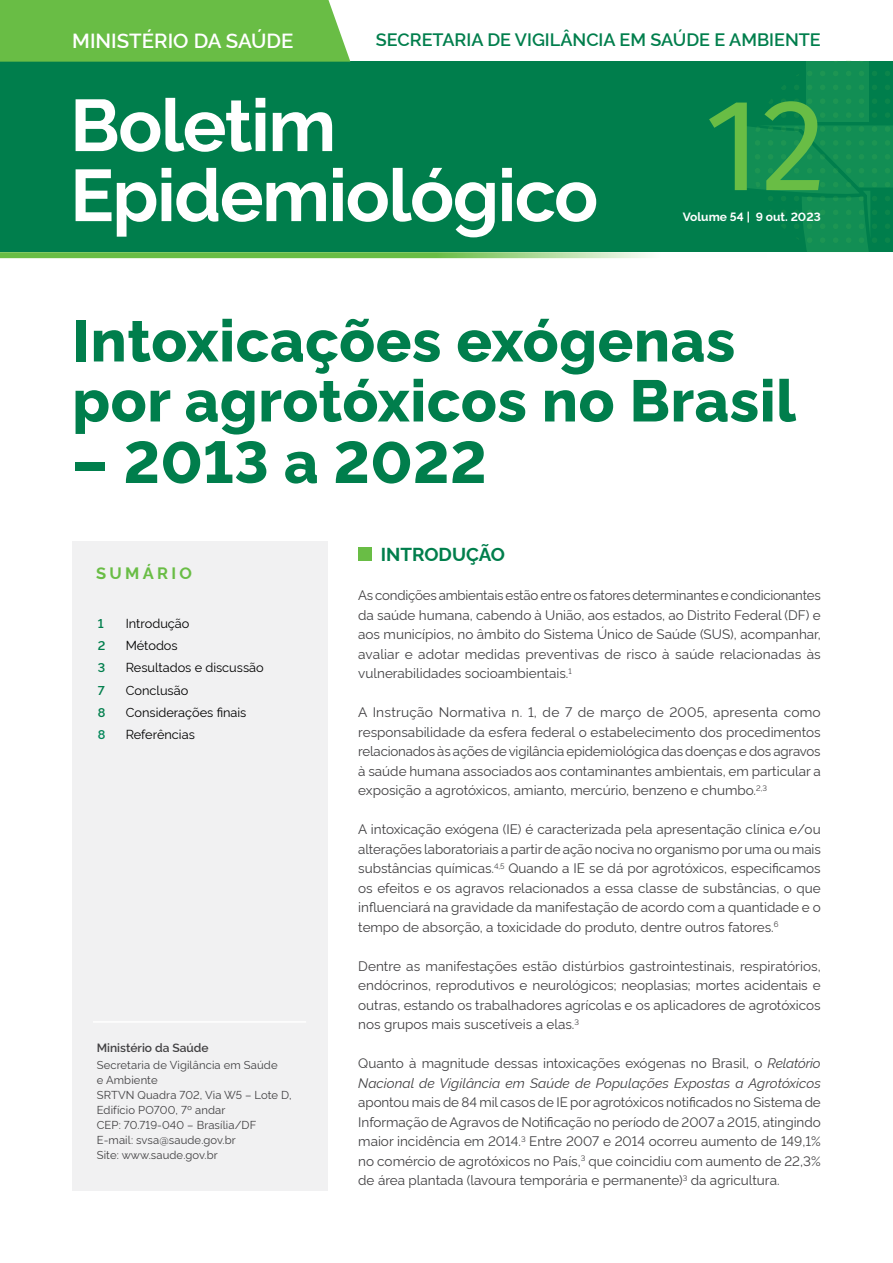
<style>
.page{position:relative;width:893px;height:1263px;background:#fff}
.page>*{position:absolute;margin:0;border:0;box-sizing:border-box;transform-origin:0 0}
.t1{font:130.95px "Fira Sans";color:#69bd45}
.t2{font:700 72.9px/70.1px "Rawline";letter-spacing:-.02em;color:#fff}
.titulo_principal_4_linhas{font:800 58.5px/60px "Rawline";letter-spacing:.01em;color:#007e4c}
.t3{font:600 20.4px "Rawline";color:#fff}
.subtitulo_1_1_linha{font:700 18.75px "Rawline";color:#007e4c}
.t4{font:600 18px "Rawline";color:#007e4c}
.sumario_capa_boletim_compilado{font:700 16.5px "Rawline";letter-spacing:.2em;color:#69bd45}
.Texto_miolo{font:13.5px/19.5px "Rawline";color:#414042;text-align:justify}
.subtitulo_1_1_linha-2{font:12.75px "Rawline";color:#000}
.subtitulo_1_1_linha-3{font:600 12.75px "Rawline";color:#007e4c}
.subtitulo_1_1_linha-4{font:600 12.75px "Rawline";color:#008658}
.t5{font:700 12px "Rawline";color:#fff}
.sumario_capa_boletim_compilado-2{font:600 12px "Rawline";color:#414042}
.sumario_capa_boletim_compilado-3{font:11.25px/15px "Rawline";letter-spacing:.01em;color:#414042}
.s1{font-style:italic}
</style>
<div class="page">
<svg style="left:0;top:252px;width:650px;height:6px;background:#83c866"></svg>
<div style="left:0;top:62px;width:893px;height:190px;background:#007e4c"></div>
<div style="left:0;top:0;width:350px;height:62px;background:#69bd45"></div>
<svg style="left:782px;top:85px;width:4px;height:5px"></svg>
<svg style="left:794px;top:85px;width:5px;height:5px"></svg>
<svg style="left:769px;top:99px;width:4px;height:5px"></svg>
<svg style="left:781px;top:99px;width:5px;height:5px"></svg>
<svg style="left:794px;top:99px;width:5px;height:5px"></svg>
<svg style="left:768px;top:113px;width:5px;height:4px"></svg>
<svg style="left:781px;top:113px;width:5px;height:4px"></svg>
<svg style="left:794px;top:113px;width:5px;height:4px"></svg>
<svg style="left:872px;top:71px;width:5px;height:5px"></svg>
<svg style="left:885px;top:71px;width:5px;height:5px"></svg>
<svg style="left:872px;top:85px;width:5px;height:5px"></svg>
<svg style="left:885px;top:85px;width:5px;height:5px"></svg>
<svg style="left:872px;top:99px;width:5px;height:5px"></svg>
<svg style="left:885px;top:99px;width:5px;height:5px"></svg>
<svg style="left:872px;top:113px;width:5px;height:4px"></svg>
<svg style="left:885px;top:113px;width:5px;height:4px"></svg>
<div style="left:807px;top:62px;width:62px;height:60px;background:#128e54"></div>
<svg style="left:742px;top:126px;width:151px;height:126px"></svg>
<div style="left:72px;top:542px;width:256px;height:649px;background:#f1f1f2"></div>
<hr style="left:93px;top:1021px;width:213px;height:2px;background:#fff">
<div style="left:358px;top:547px;width:14px;height:14px;background:#69bd45"></div>
<h3 class="t3" style="left:72px;top:25px;width:223px">MINISTÉRIO DA SAÚDE</h3>
<h3 class="t4" style="left:376px;top:26px;width:446px">SECRETARIA DE VIGILÂNCIA EM SAÚDE E AMBIENTE</h3>
<h2 class="t2" style="left:70px;top:83px;width:530px">Boletim<br>Epidemiológico</h2>
<h1 class="t1" style="left:704px;top:46px;width:123px">12</h1>
<p class="t5" style="left:683px;top:208px;width:139px">Volume 54 | 9 out. 2023</p>
<p class="titulo_principal_4_linhas" style="left:72px;top:305px;width:725px">Intoxicações exógenas por agrotóxicos no Brasil</p>
<p class="titulo_principal_4_linhas" style="left:72px;top:427px;width:416px">– 2013 a 2022</p>
<p class="sumario_capa_boletim_compilado" style="left:96px;top:560px;width:97px">SUMÁRIO</p>
<p class="subtitulo_1_1_linha-3" style="left:98px;top:614px;width:7px">1</p>
<p class="subtitulo_1_1_linha-2" style="left:126px;top:613px;width:65px">Introdução</p>
<p class="subtitulo_1_1_linha-3" style="left:98px;top:636px;width:9px">2</p>
<p class="subtitulo_1_1_linha-2" style="left:126px;top:636px;width:53px">Métodos</p>
<p class="subtitulo_1_1_linha-3" style="left:98px;top:658px;width:9px">3</p>
<p class="subtitulo_1_1_linha-2" style="left:126px;top:658px;width:139px">Resultados e discussão</p>
<p class="subtitulo_1_1_linha-3" style="left:98px;top:680px;width:8px">7</p>
<p class="subtitulo_1_1_linha-2" style="left:126px;top:680px;width:64px">Conclusão</p>
<p class="subtitulo_1_1_linha-3" style="left:98px;top:702px;width:9px">8</p>
<p class="subtitulo_1_1_linha-2" style="left:126px;top:702px;width:122px">Considerações finais</p>
<p class="subtitulo_1_1_linha-4" style="left:98px;top:725px;width:9px">8</p>
<p class="subtitulo_1_1_linha-2" style="left:126px;top:724px;width:71px">Referências</p>
<p class="sumario_capa_boletim_compilado-2" style="left:97px;top:1039px;width:113px">Ministério da Saúde</p>
<p class="sumario_capa_boletim_compilado-3" style="left:97px;top:1056px;width:182px">Secretaria de Vigilância em Saúde e Ambiente</p>
<p class="sumario_capa_boletim_compilado-3" style="left:97px;top:1086px;width:196px">SRTVN Quadra 702, Via W5 – Lote D,<br>Edifício PO700, 7º andar</p>
<p class="sumario_capa_boletim_compilado-3" style="left:97px;top:1116px;width:161px">CEP: 70.719-040 – Brasília/DF</p>
<p class="sumario_capa_boletim_compilado-3" style="left:97px;top:1131px;width:140px">E-mail: svsa@saude.gov.br</p>
<p class="sumario_capa_boletim_compilado-3" style="left:97px;top:1146px;width:122px">Site: www.saude.gov.br</p>
<p class="subtitulo_1_1_linha" style="left:381px;top:540px;width:126px">INTRODUÇÃO</p>
<p class="Texto_miolo" style="left:358px;top:584px;width:464px">As condições ambientais estão entre os fatores determinantes e condicionantes da saúde humana, cabendo à União, aos estados, ao Distrito Federal (DF) e aos municípios, no âmbito do Sistema Único de Saúde (SUS), acompanhar, avaliar e adotar medidas preventivas de risco à saúde relacionadas às vulnerabilidades socioambientais.<sup>1</sup></p>
<p class="Texto_miolo" style="left:358px;top:701px;width:464px">A Instrução Normativa n. 1, de 7 de março de 2005, apresenta como responsabilidade da esfera federal o estabelecimento dos procedimentos relacionados às ações de vigilância epidemiológica das doenças e dos agravos à saúde humana associados aos contaminantes ambientais, em particular a exposição a agrotóxicos, amianto, mercúrio, benzeno e chumbo.<sup>2,3</sup></p>
<p class="Texto_miolo" style="left:358px;top:818px;width:464px">A intoxicação exógena (IE) é caracterizada pela apresentação clínica e/ou alterações laboratoriais a partir de ação nociva no organismo por uma ou mais substâncias químicas.<sup>4,5</sup> Quando a IE se dá por agrotóxicos, especificamos os efeitos e os agravos relacionados a essa classe de substâncias, o que influenciará na gravidade da manifestação de acordo com a quantidade e o tempo de absorção, a toxicidade do produto, dentre outros fatores.<sup>6</sup></p>
<p class="Texto_miolo" style="left:358px;top:955px;width:464px">Dentre as manifestações estão distúrbios gastrointestinais, respiratórios, endócrinos, reprodutivos e neurológicos; neoplasias; mortes acidentais e outras, estando os trabalhadores agrícolas e os aplicadores de agrotóxicos nos grupos mais suscetíveis a elas.<sup>3</sup></p>
<p class="Texto_miolo" style="left:358px;top:1052px;width:464px">Quanto à magnitude dessas intoxicações exógenas no Brasil, o <span class="s1">Relatório Nacional de Vigilância em Saúde de Populações Expostas a Agrotóxicos </span>apontou mais de 84 mil casos de IE por agrotóxicos notificados no Sistema de Informação de Agravos de Notificação no período de 2007 a 2015, atingindo maior incidência em 2014.<sup>3</sup> Entre 2007 e 2014 ocorreu aumento de 149,1% no comércio de agrotóxicos no País,<sup>3</sup> que coincidiu com aumento de 22,3% de área plantada (lavoura temporária e permanente)<sup>3</sup> da agricultura.</p>
</div>
